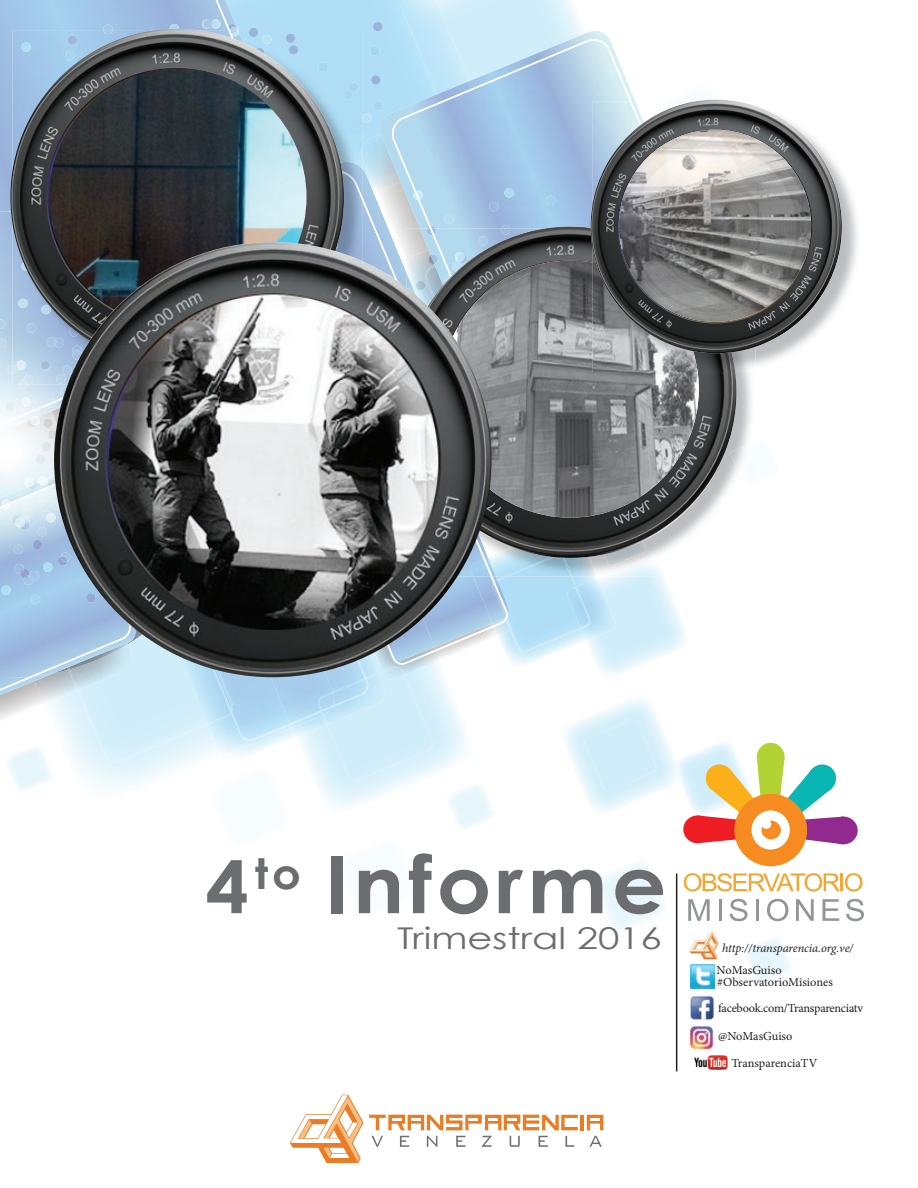
<style>
.page{position:relative;width:918px;height:1188px;background:#fff}
.page>*{position:absolute;margin:0;border:0;box-sizing:border-box;transform-origin:0 0}
.t1{font:700 79.8px "Century Gothic";letter-spacing:.05em;color:#6c6d70;scale:1.07 1}
.t2{font:30px "Century Gothic";color:#6c6d70;scale:1.28 1}
.t3{font:12.3px "Minion Pro";letter-spacing:-.005em;color:#231f20}
.t4{font:italic 12.3px "Minion Pro";letter-spacing:-.005em;color:#231f20}
.s1{font-size:72px}
</style>
<div class="page">
<img style="left:673px;top:759px;width:10px;height:25px">
<img style="left:708px;top:99px;width:12px;height:3px">
<img style="left:402px;top:0;width:68px;height:32px">
<img style="left:175px;top:677px;width:24px;height:13px">
<img style="left:315px;top:725px;width:11px;height:3px">
<img style="left:208px;top:677px;width:107px;height:63px">
<div style="left:270px;top:677px;width:52px;height:35px;background:#a7ceec"></div>
<img style="left:581px;top:578px;width:35px;height:63px">
<img style="left:231px;top:712px;width:59px;height:29px">
<img style="left:290px;top:706px;width:32px;height:19px">
<img style="left:77px;top:690px;width:131px;height:73px">
<img style="left:202px;top:677px;width:31px;height:48px">
<img style="left:326px;top:677px;width:107px;height:104px">
<img style="left:322px;top:677px;width:57px;height:48px">
<img style="left:333px;top:678px;width:32px;height:15px">
<img style="left:318px;top:692px;width:15px;height:19px">
<svg style="left:320px;top:710px;width:4px;height:5px"></svg>
<img style="left:584px;top:719px;width:73px;height:73px">
<img style="left:510px;top:577px;width:71px;height:75px">
<img style="left:575px;top:587px;width:15px;height:42px">
<img style="left:383px;top:677px;width:21px;height:3px">
<img style="left:363px;top:134px;width:29px;height:58px">
<img style="left:34px;top:677px;width:99px;height:27px">
<img style="left:68px;top:678px;width:10px;height:13px">
<img style="left:384px;top:32px;width:205px;height:86px">
<img style="left:0;top:678px;width:53px;height:17px">
<svg style="left:0;top:678px;width:34px;height:13px"></svg>
<svg style="left:492px;top:577px;width:18px;height:82px"></svg>
<svg style="left:392px;top:39px;width:240px;height:187px;background:#adcce6"></svg>
<img style="left:0;top:610px;width:54px;height:67px">
<svg style="left:413px;top:190px;width:10px;height:10px"></svg>
<svg style="left:444px;top:215px;width:10px;height:9px"></svg>
<svg style="left:489px;top:188px;width:25px;height:23px"></svg>
<svg style="left:373px;top:101px;width:10px;height:9px"></svg>
<svg style="left:370px;top:46px;width:10px;height:10px"></svg>
<svg style="left:546px;top:196px;width:9px;height:9px"></svg>
<svg style="left:371px;top:75px;width:10px;height:10px"></svg>
<svg style="left:373px;top:22px;width:10px;height:9px"></svg>
<svg style="left:587px;top:1115px;width:16px;height:15px"></svg>
<hr style="left:581px;top:1115px;width:3px;height:15px;background:#eb7c24">
<svg style="left:590px;top:1136px;width:12px;height:11px"></svg>
<svg style="left:290px;top:1094px;width:288px;height:69px"></svg>
<hr style="left:676px;top:874px;width:1px;height:197px;background:#231f20">
<div style="left:683px;top:815px;width:29px;height:28px;background:#ee1d23;border-radius:50%"></div>
<div style="left:757px;top:743px;width:28px;height:28px;background:#b3d234;border-radius:50%"></div>
<div style="left:829px;top:816px;width:29px;height:29px;background:#91298e;border-radius:50%"></div>
<svg style="left:698px;top:757px;width:146px;height:87px"></svg>
<svg style="left:684px;top:873px;width:179px;height:18px"></svg>
<svg style="left:688px;top:899px;width:22px;height:22px"></svg>
<hr style="left:719px;top:899px;width:3px;height:22px;background:#939698">
<svg style="left:730px;top:899px;width:18px;height:22px"></svg>
<hr style="left:756px;top:899px;width:3px;height:22px;background:#939698">
<svg style="left:767px;top:899px;width:21px;height:22px"></svg>
<svg style="left:796px;top:899px;width:18px;height:22px"></svg>
<svg style="left:822px;top:899px;width:17px;height:22px"></svg>
<svg style="left:846px;top:899px;width:18px;height:22px"></svg>
<div style="left:734px;top:794px;width:73px;height:72px;background:#f68c21;border-radius:50%"></div>
<div style="left:752px;top:811px;width:38px;height:39px;background:#fff;border-radius:50%"></div>
<div style="left:762px;top:821px;width:19px;height:18px;background:#f68c21;border-radius:50%"></div>
<div style="left:762px;top:820px;width:9px;height:9px;background:#fff;border-radius:50%"></div>
<img style="left:493px;top:372px;width:258px;height:200px">
<img style="left:601px;top:556px;width:65px;height:21px">
<img style="left:604px;top:541px;width:42px;height:25px">
<img style="left:730px;top:442px;width:21px;height:47px">
<img style="left:493px;top:547px;width:104px;height:30px">
<img style="left:504px;top:557px;width:68px;height:20px">
<img style="left:493px;top:557px;width:3px;height:20px">
<img style="left:406px;top:226px;width:164px;height:35px">
<img style="left:492px;top:261px;width:207px;height:257px">
<img style="left:344px;top:31px;width:19px;height:131px">
<img style="left:344px;top:162px;width:19px;height:8px">
<img style="left:344px;top:202px;width:19px;height:40px">
<svg style="left:361px;top:146px;width:2px;height:14px"></svg>
<img style="left:344px;top:170px;width:19px;height:32px">
<svg style="left:362px;top:113px;width:5px;height:9px"></svg>
<svg style="left:344px;top:82px;width:14px;height:18px"></svg>
<svg style="left:0;top:292px;width:54px;height:318px"></svg>
<svg style="left:65px;top:0;width:263px;height:29px;background:#a6cbea"></svg>
<img style="left:10px;top:29px;width:334px;height:337px">
<img style="left:49px;top:68px;width:258px;height:258px;border-radius:129px">
<img style="left:739px;top:102px;width:118px;height:263px">
<img style="left:735px;top:347px;width:20px;height:25px">
<img style="left:593px;top:249px;width:142px;height:123px">
<img style="left:593px;top:263px;width:105px;height:109px">
<img style="left:593px;top:102px;width:30px;height:101px">
<img style="left:594px;top:100px;width:122px;height:97px">
<img style="left:619px;top:130px;width:192px;height:192px;border-radius:96px">
<img style="left:54px;top:242px;width:438px;height:435px">
<img style="left:689px;top:932px;width:30px;height:29px">
<img style="left:690px;top:995px;width:24px;height:25px">
<img style="left:694px;top:1055px;width:35px;height:14px">
<img style="left:689px;top:1025px;width:25px;height:26px">
<img style="left:691px;top:965px;width:23px;height:24px">
<h1 class="t1" style="left:206px;top:834px;width:432px"><span class="s1">4</span><sup>to</sup> Informe</h1>
<h2 class="t2" style="left:397px;top:920px;width:208px">Trimestral 2016</h2>
<p class="t4" style="left:722px;top:940px;width:133px">http://transparencia.org.ve/</p>
<p class="t3" style="left:717px;top:962px;width:67px">NoMasGuiso</p>
<p class="t3" style="left:718px;top:999px;width:147px">facebook.com/Transparenciatv</p>
<p class="t3" style="left:718px;top:1028px;width:76px">@NoMasGuiso</p>
<p class="t3" style="left:731px;top:1055px;width:88px">TransparenciaTV</p>
<p class="t3" style="left:717px;top:974px;width:117px">#ObservatorioMisiones</p>
</div>
